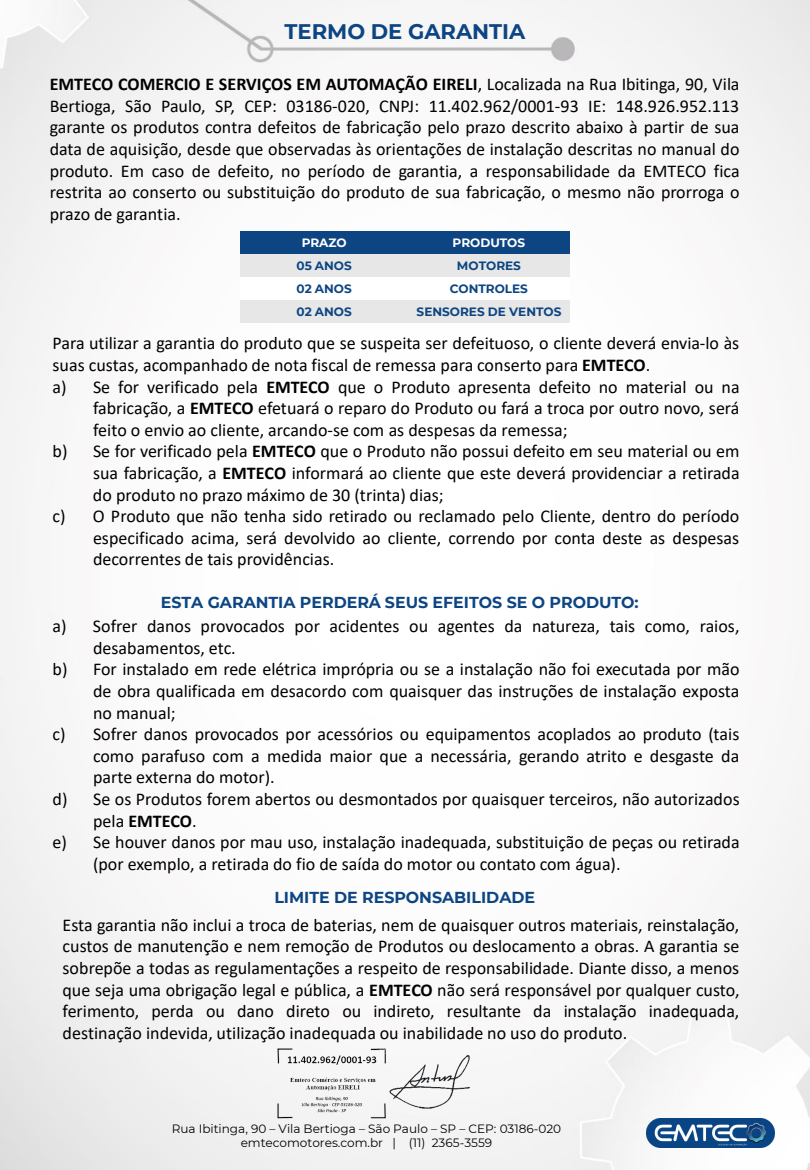
<style>
.page{position:relative;width:810px;height:1170px;background:#fff}
.page>*{position:absolute;margin:0;border:0;box-sizing:border-box;transform-origin:0 0}
.t1{font:700 21.15px "Montserrat";color:#0d4583}
.t2{font:18px/21.6px "Calibri";color:#000;text-align:justify}
.t3{font:700 18px "Calibri";color:#000}
.t4{font:700 15.9px "Montserrat";color:#0d4583}
.t5{font:12.15px "Montserrat";color:#000}
.t6{font:12px "Montserrat";color:#000}
.t7{font:700 12px "Montserrat";color:#0d4583}
.t8{font:700 12px "Montserrat";color:#fff}
.s1{font-weight:700}
.s2{font-weight:400}
</style>
<div class="page">
<img style="left:0;top:0;width:810px;height:1170px">
<div style="left:240px;top:231px;width:128px;height:23px;background:#0d4583"></div>
<div style="left:368px;top:231px;width:202px;height:23px;background:#0d4583"></div>
<div style="left:240px;top:254px;width:128px;height:23px;background:#e7e7e7"></div>
<div style="left:368px;top:254px;width:202px;height:23px;background:#e7e7e7"></div>
<div style="left:240px;top:277px;width:128px;height:23px;background:#fff"></div>
<div style="left:368px;top:277px;width:202px;height:23px;background:#fff"></div>
<div style="left:240px;top:300px;width:128px;height:23px;background:#e7e7e7"></div>
<div style="left:368px;top:300px;width:202px;height:23px;background:#e7e7e7"></div>
<img style="left:646px;top:1118px;width:128px;height:30px">
<img style="left:271px;top:1019px;width:212px;height:127px">
<p class="t1" style="left:285px;top:17px;width:242px">TERMO DE GARANTIA</p>
<p class="t2" style="left:50px;top:73px;width:691px"><span class="s1">EMTECO COMERCIO E SERVIÇOS EM AUTOMAÇÃO EIRELI</span>, Localizada na Rua Ibitinga, 90, Vila Bertioga, São Paulo, SP, CEP: 03186-020, CNPJ: 11.402.962/0001-93 IE: 148.926.952.113 garante os produtos contra defeitos de fabricação pelo prazo descrito abaixo à partir de sua data de aquisição, desde que observadas às orientações de instalação descritas no manual do produto. Em caso de defeito, no período de garantia, a responsabilidade da EMTECO fica restrita ao conserto ou substituição do produto de sua fabricação, o mesmo não prorroga o prazo de garantia.</p>
<p class="t8" style="left:302px;top:234px;width:47px">PRAZO</p>
<p class="t8" style="left:453px;top:234px;width:74px">PRODUTOS</p>
<p class="t7" style="left:296px;top:257px;width:57px">05 ANOS</p>
<p class="t7" style="left:457px;top:257px;width:66px">MOTORES</p>
<p class="t7" style="left:296px;top:280px;width:57px">02 ANOS</p>
<p class="t7" style="left:450px;top:280px;width:80px">CONTROLES</p>
<p class="t7" style="left:296px;top:303px;width:57px">02 ANOS</p>
<p class="t7" style="left:417px;top:303px;width:146px">SENSORES DE VENTOS</p>
<p class="t2" style="left:52px;top:332px;width:688px">Para utilizar a garantia do produto que se suspeita ser defeituoso, o cliente deverá envia-lo às</p>
<p class="t2" style="left:53px;top:354px;width:599px">suas custas, acompanhado de nota fiscal de remessa para conserto para <span class="s1">EMTECO</span>.</p>
<p class="t2" style="left:53px;top:375px;width:689px">a) Se for verificado pela <span class="s1">EMTECO</span> que o Produto apresenta defeito no material ou na</p>
<p class="t2" style="left:93px;top:397px;width:648px">fabricação, a <span class="s1">EMTECO</span> efetuará o reparo do Produto ou fará a troca por outro novo, será</p>
<p class="t2" style="left:93px;top:419px;width:476px">feito o envio ao cliente, arcando-se com as despesas da remessa;</p>
<p class="t2" style="left:53px;top:440px;width:689px">b) Se for verificado pela <span class="s1">EMTECO</span> que o Produto não possui defeito em seu material ou em</p>
<p class="t2" style="left:93px;top:462px;width:648px">sua fabricação, a <span class="s1">EMTECO</span> informará ao cliente que este deverá providenciar a retirada</p>
<p class="t2" style="left:93px;top:483px;width:352px">do produto no prazo máximo de 30 (trinta) dias;</p>
<p class="t2" style="left:52px;top:505px;width:688px">c) O Produto que não tenha sido retirado ou reclamado pelo Cliente, dentro do período</p>
<p class="t2" style="left:93px;top:527px;width:648px">especificado acima, será devolvido ao cliente, correndo por conta deste as despesas</p>
<p class="t2" style="left:93px;top:548px;width:243px">decorrentes de tais providências.</p>
<p class="t4" style="left:161px;top:590px;width:479px">ESTA GARANTIA PERDERÁ SEUS EFEITOS SE O PRODUTO:</p>
<p class="t2" style="left:52px;top:615px;width:689px">a) Sofrer danos provocados por acidentes ou agentes da natureza, tais como, raios,</p>
<p class="t2" style="left:93px;top:636px;width:144px">desabamentos, etc.</p>
<p class="t2" style="left:53px;top:658px;width:689px">b) For instalado em rede elétrica imprópria ou se a instalação não foi executada por mão</p>
<p class="t2" style="left:93px;top:680px;width:648px">de obra qualificada em desacordo com quaisquer das instruções de instalação exposta</p>
<p class="t2" style="left:93px;top:701px;width:84px">no manual;</p>
<p class="t2" style="left:53px;top:723px;width:688px">c) Sofrer danos provocados por acessórios ou equipamentos acoplados ao produto (tais</p>
<p class="t2" style="left:93px;top:744px;width:648px">como parafuso com a medida maior que a necessária, gerando atrito e desgaste da</p>
<p class="t2" style="left:93px;top:766px;width:183px">parte externa do motor).</p>
<p class="t2" style="left:53px;top:788px;width:689px">d) Se os Produtos forem abertos ou desmontados por quaisquer terceiros, não autorizados</p>
<p class="t3" style="left:93px;top:808px;width:105px"><span class="s2">pela</span> EMTECO<span class="s2">.</span></p>
<p class="t2" style="left:53px;top:831px;width:689px">e) Se houver danos por mau uso, instalação inadequada, substituição de peças ou retirada</p>
<p class="t2" style="left:93px;top:852px;width:529px">(por exemplo, a retirada do fio de saída do motor ou contato com água).</p>
<p class="t4" style="left:274px;top:886px;width:262px">LIMITE DE RESPONSABILIDADE</p>
<p class="t2" style="left:63px;top:914px;width:678px">Esta garantia não inclui a troca de baterias, nem de quaisquer outros materiais, reinstalação, custos de manutenção e nem remoção de Produtos ou deslocamento a obras. A garantia se sobrepõe a todas as regulamentações a respeito de responsabilidade. Diante disso, a menos que seja uma obrigação legal e pública, a <span class="s1">EMTECO</span> não será responsável por qualquer custo, ferimento, perda ou dano direto ou indireto, resultante da instalação inadequada, destinação indevida, utilização inadequada ou inabilidade no uso do produto.</p>
<p class="t6" style="left:172px;top:1120px;width:391px">Rua Ibitinga, 90 – Vila Bertioga – São Paulo – SP – CEP: 03186-020</p>
<p class="t5" style="left:241px;top:1135px;width:253px">emtecomotores.com.br | (11) 2365-3559</p>
</div>
